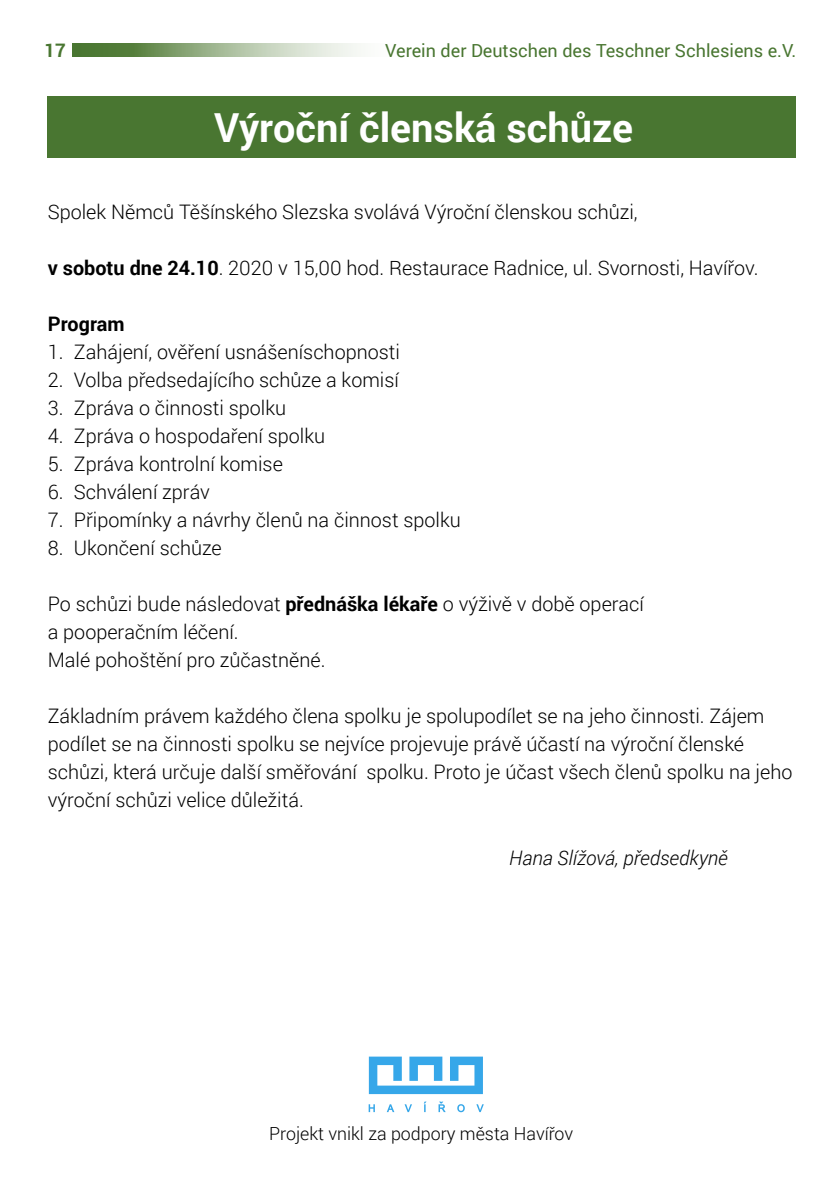
<style>
.page{position:relative;width:840px;height:1191px;background:#fff}
.page>*{position:absolute;margin:0;border:0;box-sizing:border-box;transform-origin:0 0}
.t1{font:700 40px "Roboto";color:#fff}
.BASI{font:300 20px/28px "Roboto";color:#000}
.BASI-2{font:italic 300 20px "Roboto";color:#000}
.BASI-3{font:700 20px "Roboto";color:#000}
.t2{font:700 18.6px "Roboto";color:#497631}
.t3{font:18px "Roboto";color:#497631}
.BASI-4{font:300 18px "Roboto";color:#000}
.s1{font-weight:700}
</style>
<div class="page">
<div style="left:47px;top:97px;width:748px;height:61px;background:#497631"></div>
<svg style="left:368px;top:1056px;width:116px;height:57px"></svg>
<svg style="left:72px;top:44px;width:288px;height:13px;background:#9cb48e"></svg>
<p class="t2" style="left:44px;top:37px;width:23px">17</p>
<p class="t3" style="left:385px;top:37px;width:412px">Verein der Deutschen des Teschner Schlesiens e.V.</p>
<p class="t1" style="left:214px;top:99px;width:420px">Výroční členská schůze</p>
<p class="BASI" style="left:48px;top:197px;width:591px">Spolek Němců Těšínského Slezska svolává Výroční členskou schůzi,</p>
<p class="BASI" style="left:48px;top:253px;width:711px"><span class="s1">v sobotu dne 24.10</span>. 2020 v 15,00 hod. Restaurace Radnice, ul. Svornosti, Havířov.</p>
<p class="BASI-3" style="left:48px;top:310px;width:78px">Program</p>
<p class="BASI" style="left:48px;top:337px;width:353px">1. Zahájení, ověření usnášeníschopnosti</p>
<p class="BASI" style="left:48px;top:365px;width:352px">2. Volba předsedajícího schůze a komisí</p>
<p class="BASI" style="left:48px;top:393px;width:240px">3. Zpráva o činnosti spolku</p>
<p class="BASI" style="left:48px;top:421px;width:279px">4. Zpráva o hospodaření spolku</p>
<p class="BASI" style="left:48px;top:449px;width:236px">5. Zpráva kontrolní komise</p>
<p class="BASI" style="left:48px;top:477px;width:163px">6. Schválení zpráv</p>
<p class="BASI" style="left:48px;top:505px;width:414px">7. Připomínky a návrhy členů na činnost spolku</p>
<p class="BASI" style="left:48px;top:533px;width:175px">8. Ukončení schůze</p>
<p class="BASI" style="left:48px;top:589px;width:597px">Po schůzi bude následovat <span class="s1">přednáška lékaře</span> o výživě v době operací a pooperačním léčení.</p>
<p class="BASI" style="left:48px;top:645px;width:279px">Malé pohoštění pro zůčastněné.</p>
<p class="BASI" style="left:48px;top:701px;width:745px">Základním právem každého člena spolku je spolupodílet se na jeho činnosti. Zájem podílet se na činnosti spolku se nejvíce projevuje právě účastí na výroční členské schůzi, která určuje další směřování spolku. Proto je účast všech členů spolku na jeho výroční schůzi velice důležitá.</p>
<p class="BASI-2" style="left:509px;top:844px;width:220px">Hana Slížová, předsedkyně</p>
<p class="BASI-4" style="left:269px;top:1121px;width:305px">Projekt vnikl za podpory města Havířov</p>
</div>
